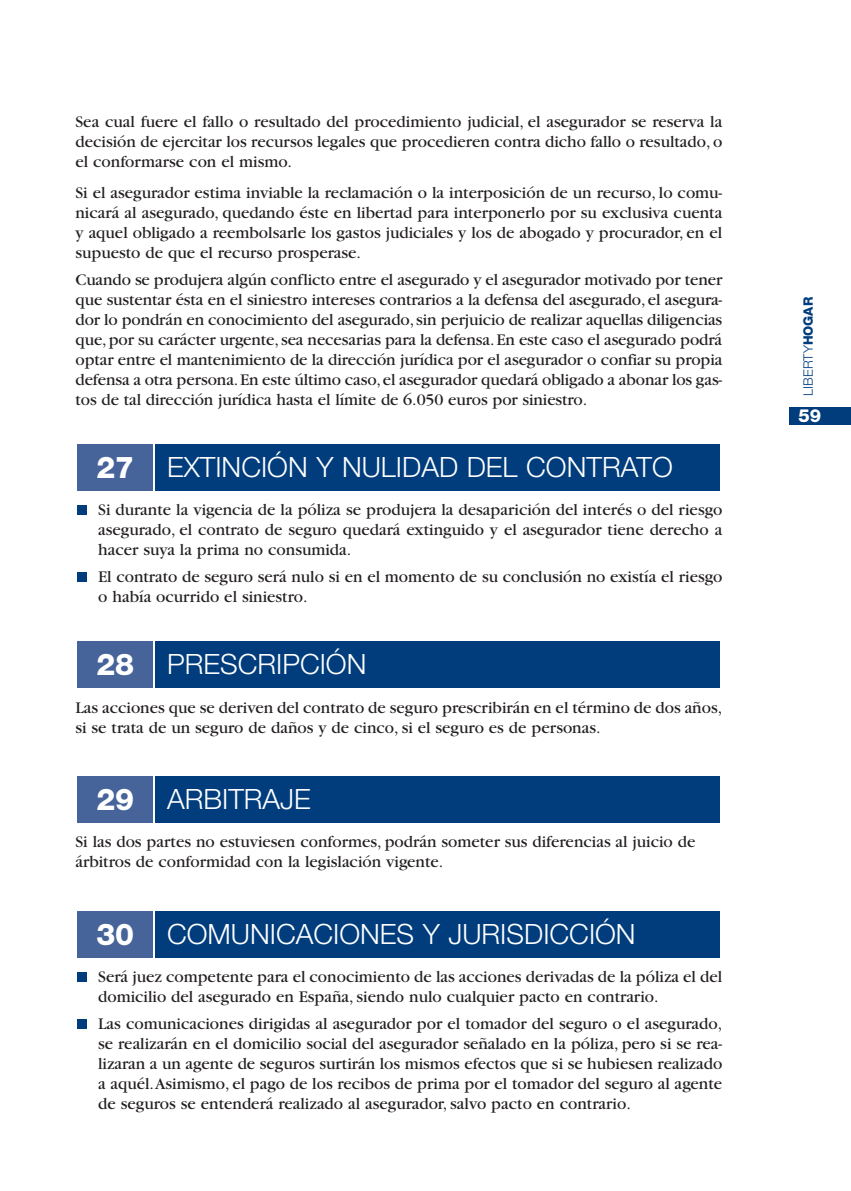
<style>
.page{position:relative;width:851px;height:1191px;background:#fff}
.page>*{position:absolute;margin:0;border:0;box-sizing:border-box;transform-origin:0 0}
.t1{font:300 28px "Helvetica Neue";color:#fff}
.t2{font:800 18px "Helvetica Neue";color:#fff}
.t3{font:17px/20px "Garamond";color:#231f20;text-align:justify}
.t4{font:300 13px "Helvetica Neue";color:#013d7d}
.s1{font-weight:800;font-size:30px}
.s2{font-weight:800}
</style>
<div class="page">
<div style="left:789px;top:407px;width:61px;height:17px;background:#013d7d"></div>
<div style="left:77px;top:1019px;width:10px;height:10px;background:#013d7d"></div>
<div style="left:77px;top:972px;width:10px;height:10px;background:#013d7d"></div>
<div style="left:156px;top:910px;width:564px;height:47px;background:#013d7d"></div>
<div style="left:77px;top:910px;width:76px;height:47px;background:#46639a"></div>
<div style="left:156px;top:775px;width:564px;height:47px;background:#013d7d"></div>
<div style="left:77px;top:775px;width:76px;height:47px;background:#46639a"></div>
<div style="left:156px;top:641px;width:564px;height:46px;background:#013d7d"></div>
<div style="left:77px;top:641px;width:76px;height:46px;background:#46639a"></div>
<div style="left:77px;top:572px;width:10px;height:10px;background:#013d7d"></div>
<div style="left:77px;top:505px;width:10px;height:10px;background:#013d7d"></div>
<div style="left:156px;top:444px;width:564px;height:46px;background:#013d7d"></div>
<div style="left:77px;top:444px;width:76px;height:46px;background:#46639a"></div>
<p class="t3" style="left:75px;top:113px;width:648px">Sea cual fuere el fallo o resultado del procedimiento judicial, el asegurador se reserva la decisión de ejercitar los recursos legales que procedieren contra dicho fallo o resultado, o el conformarse con el mismo.</p>
<p class="t3" style="left:75px;top:184px;width:648px">Si el asegurador estima inviable la reclamación o la interposición de un recurso, lo comu&shy;nicará al asegurado, quedando éste en libertad para interponerlo por su exclusiva cuenta y aquel obligado a reembolsarle los gastos judiciales y los de abogado y procurador, en el supuesto de que el recurso prosperase.</p>
<p class="t3" style="left:75px;top:271px;width:648px">Cuando se produjera algún conflicto entre el asegurado y el asegurador motivado por tener que sustentar ésta en el siniestro intereses contrarios a la defensa del asegurado, el asegura&shy;dor lo pondrán en conocimiento del asegurado,sin perjuicio de realizar aquellas diligencias que,por su carácter urgente,sea necesarias para la defensa.En este caso el asegurado podrá optar entre el mantenimiento de la dirección jurídica por el asegurador o confiar su propia defensa a otra persona.En este último caso,el asegurador quedará obligado a abonar los gas&shy;tos de tal dirección jurídica hasta el límite de 6.050 euros por siniestro.</p>
<h1 class="t1" style="left:96px;top:457px;width:577px"><span class="s1">27</span> EXTINCIÓN Y NULIDAD DEL CONTRATO</h1>
<p class="t3" style="left:98px;top:501px;width:625px">Si durante la vigencia de la póliza se produjera la desaparición del interés o del riesgo asegurado, el contrato de seguro quedará extinguido y el asegurador tiene derecho a hacer suya la prima no consumida.</p>
<p class="t3" style="left:98px;top:568px;width:625px">El contrato de seguro será nulo si en el momento de su conclusión no existía el riesgo o había ocurrido el siniestro.</p>
<h1 class="t1" style="left:96px;top:654px;width:271px"><span class="s1">28</span> PRESCRIPCIÓN</h1>
<p class="t3" style="left:75px;top:698px;width:648px">Las acciones que se deriven del contrato de seguro prescribirán en el término de dos años, si se trata de un seguro de daños y de cinco, si el seguro es de personas.</p>
<h1 class="t1" style="left:96px;top:789px;width:216px"><span class="s1">29</span> ARBITRAJE</h1>
<p class="t3" style="left:75px;top:833px;width:621px">Si las dos partes no estuviesen conformes, podrán someter sus diferencias al juicio de árbitros de conformidad con la legislación vigente.</p>
<h1 class="t1" style="left:96px;top:924px;width:540px"><span class="s1">30</span> COMUNICACIONES Y JURISDICCIÓN</h1>
<p class="t3" style="left:98px;top:968px;width:625px">Será juez competente para el conocimiento de las acciones derivadas de la póliza el del domicilio del asegurado en España, siendo nulo cualquier pacto en contrario.</p>
<p class="t3" style="left:98px;top:1015px;width:625px">Las comunicaciones dirigidas al asegurador por el tomador del seguro o el asegurado, se realizarán en el domicilio social del asegurador señalado en la póliza, pero si se rea&shy;lizaran a un agente de seguros surtirán los mismos efectos que si se hubiesen realizado a aquél.Asimismo, el pago de los recibos de prima por el tomador del seguro al agente de seguros se entenderá realizado al asegurador, salvo pacto en contrario.</p>
<p class="t4" style="left:803px;top:395px;width:100px;rotate:-90deg">LIBERTY<span class="s2">HOGAR</span></p>
<p class="t2" style="left:798px;top:409px;width:24px">59</p>
</div>
